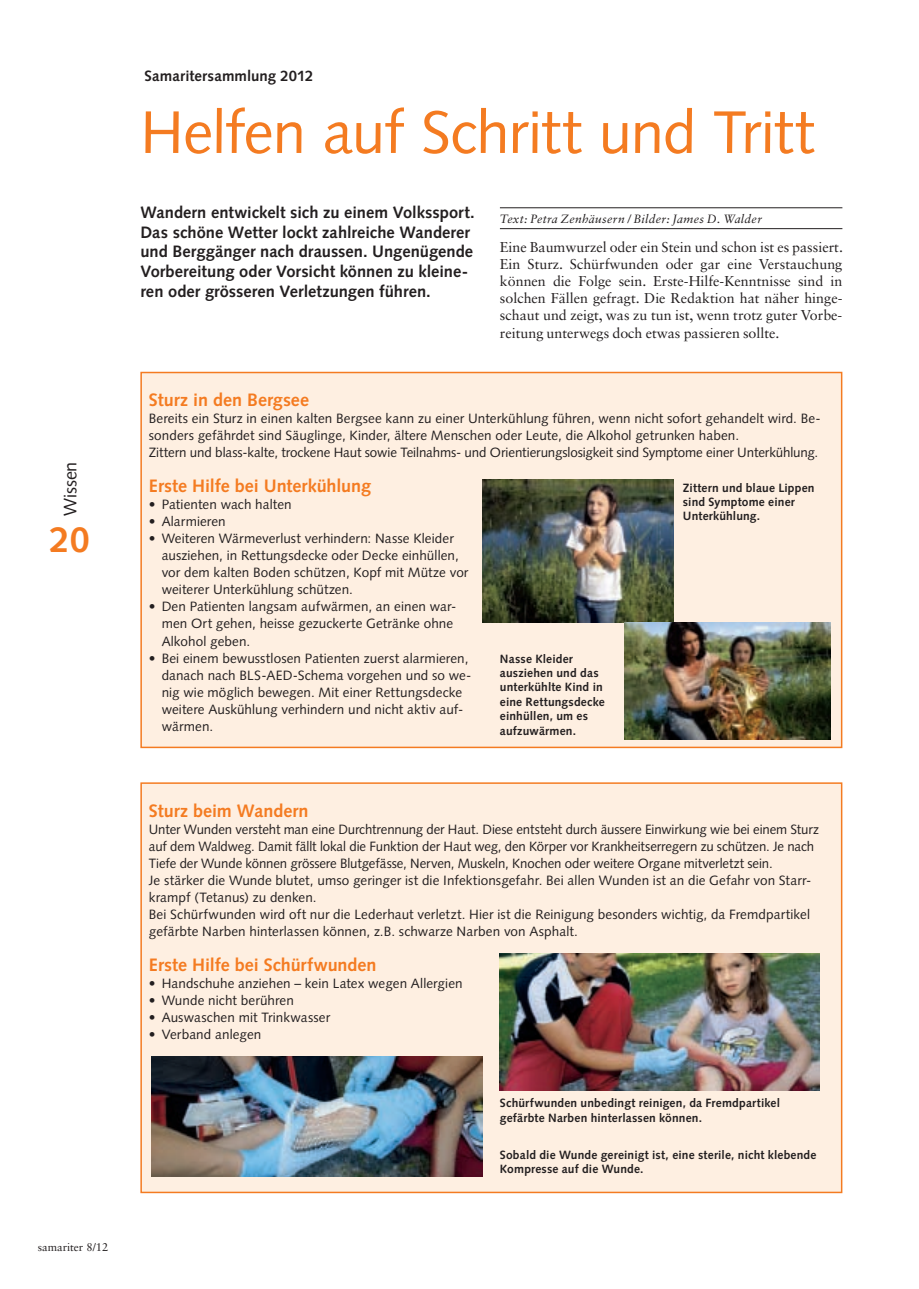
<style>
.page{position:relative;width:919px;height:1289px;background:#fff}
.page>*{position:absolute;margin:0;border:0;box-sizing:border-box;transform-origin:0 0}
.t1{font:60px "Syntax LT Std";letter-spacing:-.015em;color:#f47b21}
.t2{font:700 36px "Syntax LT Std";color:#f47b21}
.t3{font:700 18px "Syntax LT Std";color:#f47b21}
.t4{font:18px "Syntax LT Std";letter-spacing:-.005em;color:#231f20}
.t5{font:700 16.5px/19.8px "Syntax LT Std";color:#231f20}
.t6{font:700 15px "Syntax LT Std";letter-spacing:.01em;color:#231f20}
.t7{font:14.25px/17.1px "Sabon LT Std";color:#231f20;text-align:justify}
.t8{font:13.5px/17.1px "Syntax LT Std";letter-spacing:.005em;color:#231f20}
.t9{font:700 12px/14.4px "Syntax LT Std";letter-spacing:.015em;color:#231f20}
.t10{font:italic 12px "Sabon LT Std";letter-spacing:.025em;color:#231f20}
.t11{font:11.25px "Sabon LT Std";color:#231f20}
</style>
<div class="page">
<hr style="left:500px;top:207px;width:342px;height:1px;background:#231f20">
<hr style="left:500px;top:228px;width:342px;height:1px;background:#231f20">
<div style="left:141px;top:372px;width:700px;height:375px;background:#feefe1"></div>
<div style="left:140px;top:372px;width:702px;height:376px;border:2px solid #f47b21"></div>
<div style="left:141px;top:783px;width:700px;height:409px;background:#feefe1"></div>
<div style="left:140px;top:782px;width:702px;height:411px;border:2px solid #f47b21"></div>
<img style="left:483px;top:479px;width:191px;height:143px">
<img style="left:624px;top:622px;width:206px;height:117px">
<img style="left:500px;top:953px;width:319px;height:137px">
<img style="left:152px;top:1056px;width:331px;height:119px">
<h3 class="t4" style="left:60px;top:516px;width:56px;rotate:-90deg">Wissen</h3>
<h2 class="t2" style="left:50px;top:519px;width:42px">20</h2>
<p class="t11" style="left:38px;top:1239px;width:72px">samariter 8/12</p>
<p class="t6" style="left:144px;top:67px;width:170px">Samaritersammlung 2012</p>
<h1 class="t1" style="left:140px;top:97px;width:675px">Helfen auf Schritt und Tritt</h1>
<p class="t5" style="left:140px;top:202px;width:336px">Wandern entwickelt sich zu einem Volkssport.<br>Das schöne Wetter lockt zahlreiche Wanderer und Berggänger nach draussen. Ungenügende Vorbereitung oder Vorsicht können zu kleine&shy;ren oder grösseren Verletzungen führen.</p>
<p class="t10" style="left:500px;top:211px;width:263px">Text: Petra Zenhäusern / Bilder: James D. Walder</p>
<p class="t7" style="left:500px;top:238px;width:344px">Eine Baumwurzel oder ein Stein und schon ist es passiert.<br>Ein Sturz. Schürfwunden oder gar eine Verstauchung können die Folge sein. Erste-Hilfe-Kenntnisse sind in solchen Fällen gefragt. Die Redaktion hat näher hinge&shy;schaut und zeigt, was zu tun ist, wenn trotz guter Vorbe&shy;reitung unterwegs doch etwas passieren sollte.</p>
<h3 class="t3" style="left:149px;top:389px;width:162px">Sturz in den Bergsee</h3>
<p class="t8" style="left:149px;top:410px;width:673px">Bereits ein Sturz in einen kalten Bergsee kann zu einer Unterkühlung führen, wenn nicht sofort gehandelt wird. Be&shy;sonders gefährdet sind Säuglinge, Kinder, ältere Menschen oder Leute, die Alkohol getrunken haben.<br>Zittern und blass-kalte, trockene Haut sowie Teilnahms- und Orientierungslosigkeit sind Symptome einer Unterkühlung.</p>
<h3 class="t3" style="left:149px;top:475px;width:223px">Erste Hilfe bei Unterkühlung</h3>
<p class="t8" style="left:149px;top:495px;width:144px">• Patienten wach halten</p>
<p class="t8" style="left:149px;top:512px;width:78px">• Alarmieren</p>
<p class="t8" style="left:162px;top:529px;width:308px;text-indent:-13px">• Weiteren Wärmeverlust verhindern: Nasse Kleider ausziehen, in Rettungsdecke oder Decke einhüllen, vor dem kalten Boden schützen, Kopf mit Mütze vor weiterer Unterkühlung schützen.</p>
<p class="t8" style="left:162px;top:598px;width:296px;text-indent:-13px">• Den Patienten langsam aufwärmen, an einen war&shy;men Ort gehen, heisse gezuckerte Getränke ohne<br>Alkohol geben.</p>
<p class="t8" style="left:162px;top:649px;width:311px;text-indent:-13px">• Bei einem bewusstlosen Patienten zuerst alarmieren, danach nach BLS-AED-Schema vorgehen und so we&shy;nig wie möglich bewegen. Mit einer Rettungsdecke weitere Auskühlung verhindern und nicht aktiv auf&shy;wärmen.</p>
<p class="t9" style="left:500px;top:651px;width:106px">Nasse Kleider ausziehen und das unterkühlte Kind in eine Rettungsdecke einhüllen, um es aufzuwärmen.</p>
<p class="t9" style="left:682px;top:480px;width:133px">Zittern und blaue Lippen sind Symptome einer<br>Unterkühlung.</p>
<h3 class="t3" style="left:149px;top:800px;width:161px">Sturz beim Wandern</h3>
<p class="t8" style="left:149px;top:820px;width:671px">Unter Wunden versteht man eine Durchtrennung der Haut. Diese entsteht durch äussere Einwirkung wie bei einem Sturz auf dem Waldweg. Damit fällt lokal die Funktion der Haut weg, den Körper vor Krankheitserregern zu schützen. Je nach Tiefe der Wunde können grössere Blutgefässe, Nerven, Muskeln, Knochen oder weitere Organe mitverletzt sein.<br>Je stärker die Wunde blutet, umso geringer ist die Infektionsgefahr. Bei allen Wunden ist an die Gefahr von Starr&shy;krampf (Tetanus) zu denken.<br>Bei Schürfwunden wird oft nur die Lederhaut verletzt. Hier ist die Reinigung besonders wichtig, da Fremdpartikel gefärbte Narben hinterlassen können, z.B. schwarze Narben von Asphalt.</p>
<h3 class="t3" style="left:149px;top:954px;width:229px">Erste Hilfe bei Schürfwunden</h3>
<p class="t8" style="left:149px;top:974px;width:315px">• Handschuhe anziehen – kein Latex wegen Allergien</p>
<p class="t8" style="left:149px;top:991px;width:146px">• Wunde nicht berühren</p>
<p class="t8" style="left:149px;top:1008px;width:183px">• Auswaschen mit Trinkwasser</p>
<p class="t8" style="left:149px;top:1025px;width:114px">• Verband anlegen</p>
<p class="t9" style="left:500px;top:1096px;width:281px">Schürfwunden unbedingt reinigen, da Fremdpartikel gefärbte Narben hinterlassen können.</p>
<p class="t9" style="left:500px;top:1147px;width:318px">Sobald die Wunde gereinigt ist, eine sterile, nicht klebende<br>Kompresse auf die Wunde.</p>
</div>
